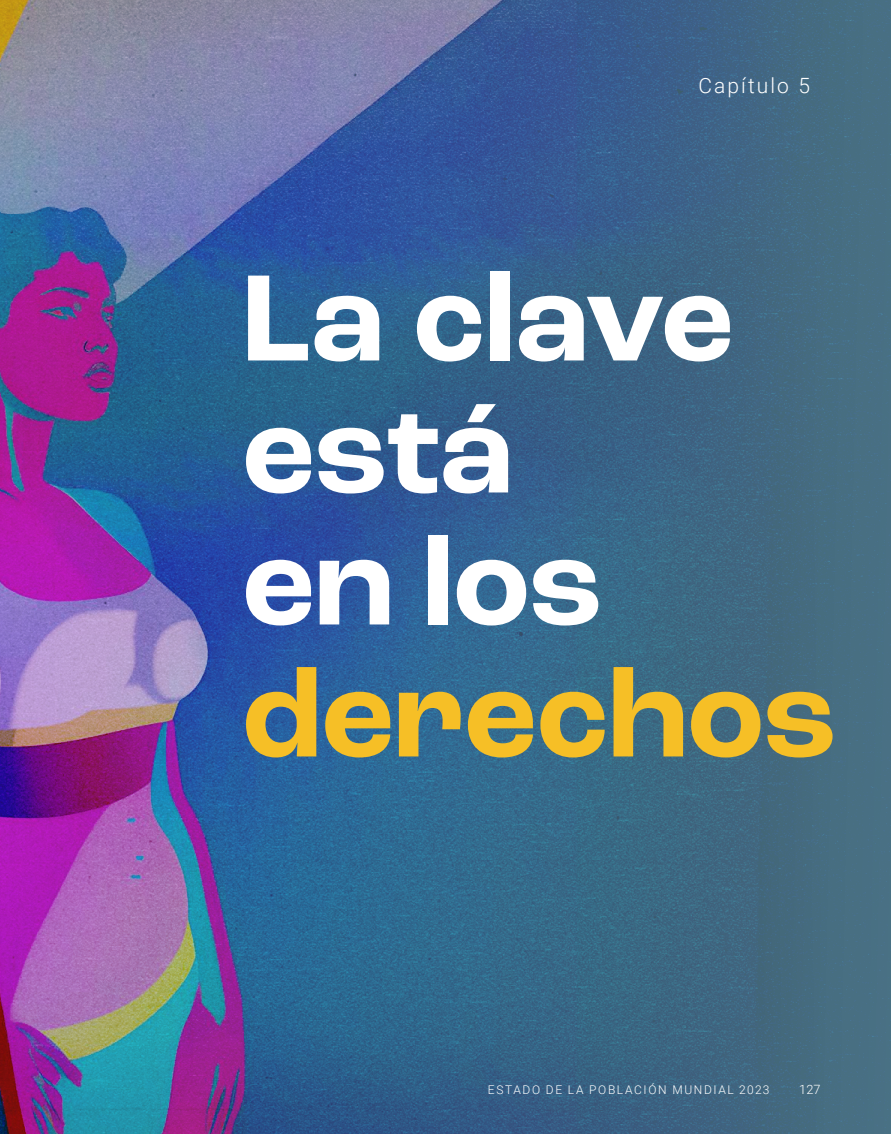
<style>
.page{position:relative;width:891px;height:1134px;background:#fff}
.page>*{position:absolute;margin:0;border:0;box-sizing:border-box;transform-origin:0 0}
.Chapter_Title{font:700 129px/132px "Roc Grotesk";color:#fff}
.t1{font:300 21px "Roboto";letter-spacing:.1em;color:#fff}
.t2{font:300 12.75px "Roboto";color:#fff}
.text-subhead1{font:300 12px "Roboto";letter-spacing:.135em;color:#fff}
.s1{color:#f6bf26}
</style>
<div class="page">
<svg style="left:577px;top:0;width:314px;height:1134px;background:#406883"></svg>
<img style="left:0;top:0;width:577px;height:1134px">
<p class="t1" style="left:698px;top:71px;width:113px">Capítulo 5</p>
<p class="Chapter_Title" style="left:242px;top:254px;width:596px">La clave está<br>en los <span class="s1">derechos</span></p>
<p class="text-subhead1" style="left:488px;top:1081px;width:283px">ESTADO DE LA POBLACIÓN MUNDIAL 2023</p>
<p class="t2" style="left:799px;top:1080px;width:23px">127</p>
</div>
